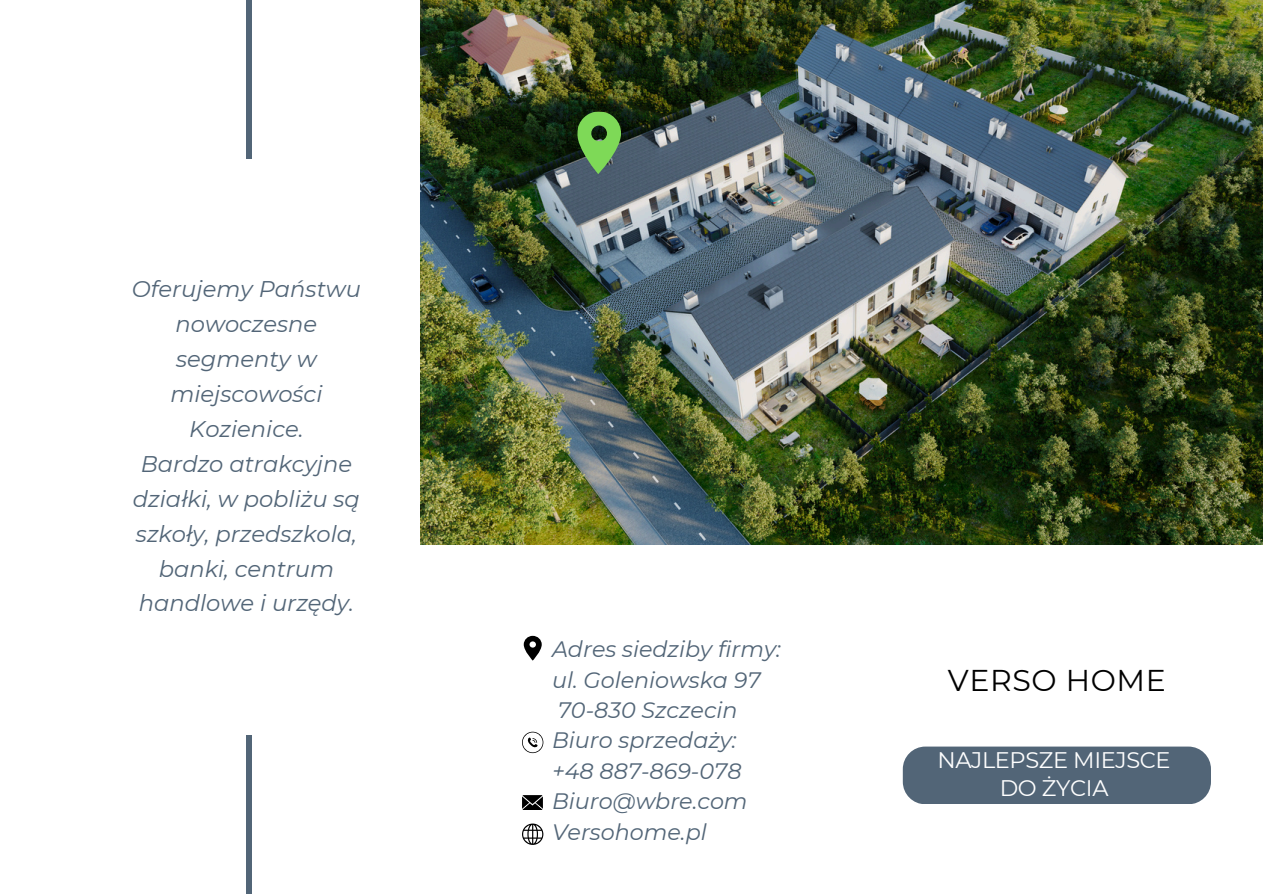
<style>
.page{position:relative;width:1263px;height:894px;background:#fff}
.page>*{position:absolute;margin:0;border:0;box-sizing:border-box;transform-origin:0 0}
.t1{font:30px "Montserrat";letter-spacing:.02em;color:#000}
.t2{font:italic 22.65px/34.8px "Montserrat";color:#526577;text-align:center}
.t3{font:22.5px/28.2px "Montserrat";letter-spacing:-.015em;color:#fff;text-align:center}
.t4{font:italic 22.35px "Montserrat";color:#526577}
</style>
<div class="page">
<div style="left:903px;top:746px;width:308px;height:57px;background:#526577;border-radius:22px"></div>
<div style="left:246px;top:0;width:6px;height:159px;background:#526577"></div>
<div style="left:246px;top:734px;width:6px;height:159px;background:#526577"></div>
<img style="left:421px;top:0;width:841px;height:544px">
<svg style="left:576px;top:111px;width:45px;height:63px"></svg>
<svg style="left:522px;top:795px;width:21px;height:14px"></svg>
<svg style="left:524px;top:635px;width:18px;height:25px"></svg>
<svg style="left:522px;top:823px;width:21px;height:21px"></svg>
<svg style="left:522px;top:731px;width:21px;height:21px"></svg>
<p class="t2" style="left:132px;top:272px;width:231px">Oferujemy Państwu nowoczesne segmenty w miejscowości<br>Kozienice.</p>
<p class="t2" style="left:133px;top:446px;width:228px">Bardzo atrakcyjne działki, w pobliżu są szkoły, przedszkola, banki, centrum handlowe i urzędy.</p>
<p class="t4" style="left:552px;top:635px;width:230px">Adres siedziby firmy:</p>
<p class="t4" style="left:552px;top:665px;width:210px">ul. Goleniowska 97</p>
<p class="t4" style="left:558px;top:696px;width:181px">70-830 Szczecin</p>
<p class="t4" style="left:552px;top:726px;width:186px">Biuro sprzedaży:</p>
<p class="t4" style="left:552px;top:756px;width:191px">+48 887-869-078</p>
<p class="t4" style="left:552px;top:787px;width:197px">Biuro@wbre.com</p>
<p class="t4" style="left:552px;top:817px;width:156px">Versohome.pl</p>
<p class="t1" style="left:948px;top:662px;width:219px">VERSO HOME</p>
<p class="t3" style="left:937px;top:745px;width:235px">NAJLEPSZE MIEJSCE<br>DO ŻYCIA</p>
</div>
